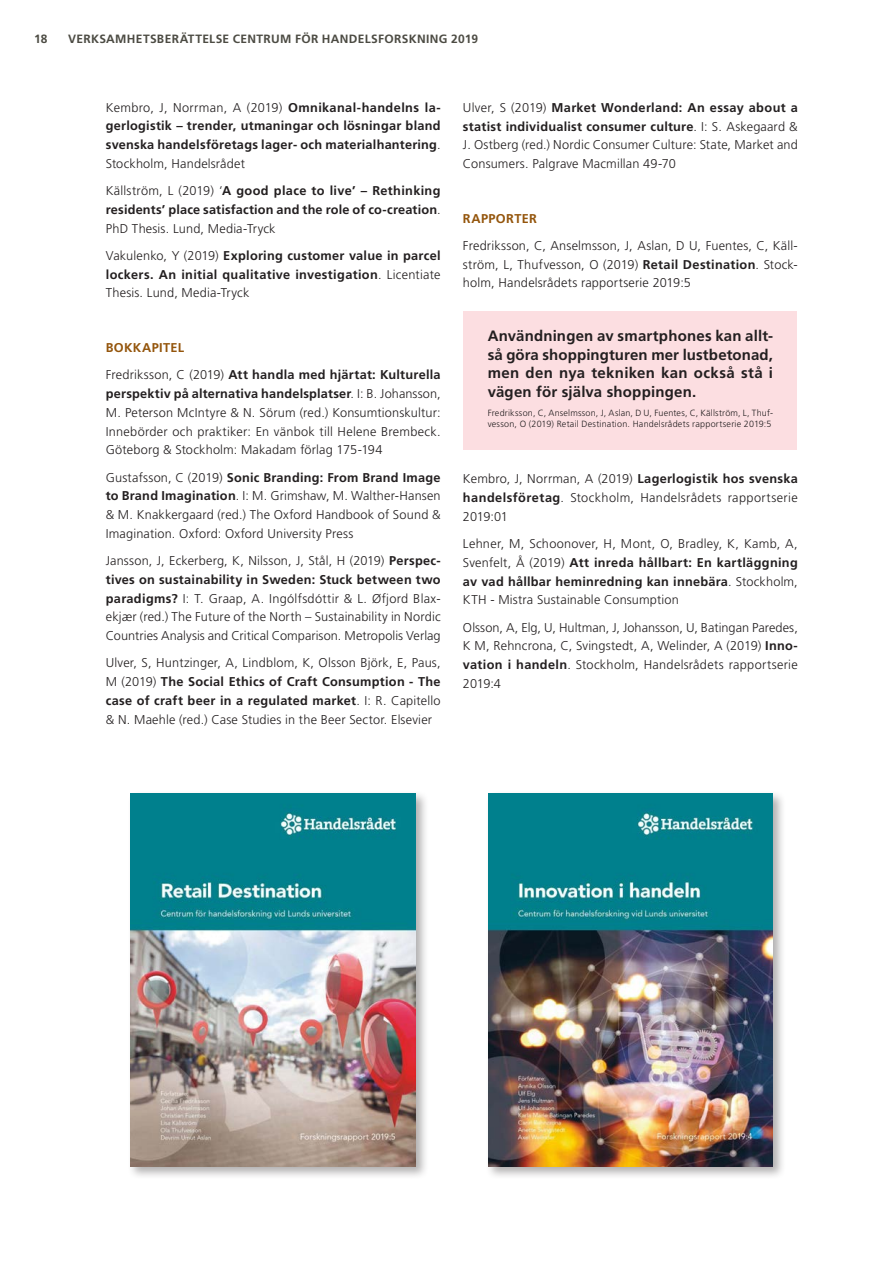
<style>
.page{position:relative;width:893px;height:1263px;background:#fff}
.page>*{position:absolute;margin:0;border:0;box-sizing:border-box;transform-origin:0 0}
.Svart_Brödtext_utan{font:700 15px/18.8px "Frutiger LT Std";letter-spacing:.015em;color:#231f20;text-align:justify}
.Svart_Brödtext_utan-2{font:300 12.75px/18.8px "Frutiger LT Std";letter-spacing:.015em;color:#231f20;text-align:justify}
.Svart_Brödtext_utan-3{font:700 12.75px/18.8px "Frutiger LT Std";letter-spacing:.015em;color:#231f20;text-align:justify}
.Svart_Brödtext_utan-4{font:700 12.75px "Frutiger LT Std";letter-spacing:.025em;color:#94550c}
.t1{font:700 12px "Frutiger LT Std";letter-spacing:.025em;color:#4c4b43}
.Svart_Brödtext_utan-5{font:300 9px/10.8px "Frutiger LT Std";letter-spacing:.025em;color:#231f20}
.s1{font-weight:300}
.s2{font-weight:700}
</style>
<div class="page">
<div style="left:464px;top:311px;width:333px;height:139px;background:#fcdee1"></div>
<div style="left:485px;top:790px;width:301px;height:389px;background:#231f20;opacity:.35"></div>
<img style="left:488px;top:793px;width:285px;height:373px">
<div style="left:128px;top:790px;width:301px;height:389px;background:#231f20;opacity:.35"></div>
<img style="left:131px;top:793px;width:285px;height:373px">
<p class="t1" style="left:34px;top:32px;width:15px">18</p>
<p class="t1" style="left:68px;top:32px;width:412px">VERKSAMHETSBERÄTTELSE CENTRUM FÖR HANDELSFORSKNING 2019</p>
<p class="Svart_Brödtext_utan-3" style="left:106px;top:98px;width:336px"><span class="s1">Kembro, J, Norrman, A (2019)</span> Omnikanal-handelns la&shy;gerlogistik – trender, utmaningar och lösningar bland svenska handelsföretags lager- och materialhantering<span class="s1">.<br>Stockholm, Handelsrådet</span></p>
<p class="Svart_Brödtext_utan-3" style="left:106px;top:181px;width:336px"><span class="s1">Källström, L (2019) ‘</span>A good place to live’ – Rethinking residents’ place satisfaction and the role of co-creation<span class="s1">.<br>PhD Thesis. Lund, Media-Tryck</span></p>
<p class="Svart_Brödtext_utan-3" style="left:106px;top:246px;width:336px"><span class="s1">Vakulenko, Y (2019)</span> Exploring customer value in parcel lockers. An initial qualitative investigation<span class="s1">. Licentiate Thesis. Lund, Media-Tryck</span></p>
<p class="Svart_Brödtext_utan-4" style="left:106px;top:340px;width:80px">BOKKAPITEL</p>
<p class="Svart_Brödtext_utan-2" style="left:106px;top:366px;width:336px">Fredriksson, C (2019) <span class="s2">Att handla med hjärtat: Kulturella perspektiv på alternativa handelsplatser</span>. I: B. Johansson, M. Peterson McIntyre &amp; N. Sörum (red.) Konsumtionskultur:<br>Innebörder och praktiker: En vänbok till Helene Brembeck.<br>Göteborg &amp; Stockholm: Makadam förlag 175-194</p>
<p class="Svart_Brödtext_utan-2" style="left:106px;top:468px;width:336px">Gustafsson, C (2019) <span class="s2">Sonic Branding: From Brand Image to Brand Imagination</span>. I: M. Grimshaw, M. Walther-Hansen &amp; M. Knakkergaard (red.) The Oxford Handbook of Sound &amp; Imagination. Oxford: Oxford University Press</p>
<p class="Svart_Brödtext_utan-2" style="left:106px;top:551px;width:336px">Jansson, J, Eckerberg, K, Nilsson, J, Stål, H (2019) <span class="s2">Perspec&shy;tives on sustainability in Sweden: Stuck between two paradigms?</span> I: T. Graap, A. Ingólfsdóttir &amp; L. Øfjord Blax&shy;ekjær (red.) The Future of the North – Sustainability in Nordic Countries Analysis and Critical Comparison. Metropolis Verlag</p>
<p class="Svart_Brödtext_utan-2" style="left:106px;top:654px;width:336px">Ulver, S, Huntzinger, A, Lindblom, K, Olsson Björk, E, Paus, M (2019) <span class="s2">The Social Ethics of Craft Consumption - The case of craft beer in a regulated market</span>. I: R. Capitello &amp; N. Maehle (red.) Case Studies in the Beer Sector. Elsevier</p>
<p class="Svart_Brödtext_utan-2" style="left:463px;top:98px;width:336px">Ulver, S (2019) <span class="s2">Market Wonderland: An essay about a statist individualist consumer culture</span>. I: S. Askegaard &amp; J. Ostberg (red.) Nordic Consumer Culture: State, Market and Consumers. Palgrave Macmillan 49-70</p>
<p class="Svart_Brödtext_utan-4" style="left:463px;top:211px;width:76px">RAPPORTER</p>
<p class="Svart_Brödtext_utan-2" style="left:463px;top:236px;width:336px">Fredriksson, C, Anselmsson, J, Aslan, D U, Fuentes, C, Käll&shy;ström, L, Thufvesson, O (2019) <span class="s2">Retail Destination</span>. Stock&shy;holm, Handelsrådets rapportserie 2019:5</p>
<p class="Svart_Brödtext_utan" style="left:488px;top:326px;width:287px">Användningen av smartphones kan allt&shy;så göra shoppingturen mer lustbetonad, men den nya tekniken kan också stå i vägen för själva shoppingen.</p>
<p class="Svart_Brödtext_utan-5" style="left:488px;top:408px;width:287px">Fredriksson, C, Anselmsson, J, Aslan, D U, Fuentes, C, Källström, L, Thuf&shy;vesson, O (2019) Retail Destination. Handelsrådets rapportserie 2019:5</p>
<p class="Svart_Brödtext_utan-2" style="left:463px;top:470px;width:336px">Kembro, J, Norrman, A (2019) <span class="s2">Lagerlogistik hos svenska handelsföretag</span>. Stockholm, Handelsrådets rapportserie 2019:01</p>
<p class="Svart_Brödtext_utan-2" style="left:463px;top:534px;width:336px">Lehner, M, Schoonover, H, Mont, O, Bradley, K, Kamb, A, Svenfelt, Å (2019) <span class="s2">Att inreda hållbart: En kartläggning av vad hållbar heminredning kan innebära</span>. Stockholm, KTH - Mistra Sustainable Consumption</p>
<p class="Svart_Brödtext_utan-2" style="left:463px;top:618px;width:336px">Olsson, A, Elg, U, Hultman, J, Johansson, U, Batingan Paredes, K M, Rehncrona, C, Svingstedt, A, Welinder, A (2019) <span class="s2">Inno&shy;vation i handeln</span>. Stockholm, Handelsrådets rapportserie 2019:4</p>
</div>
